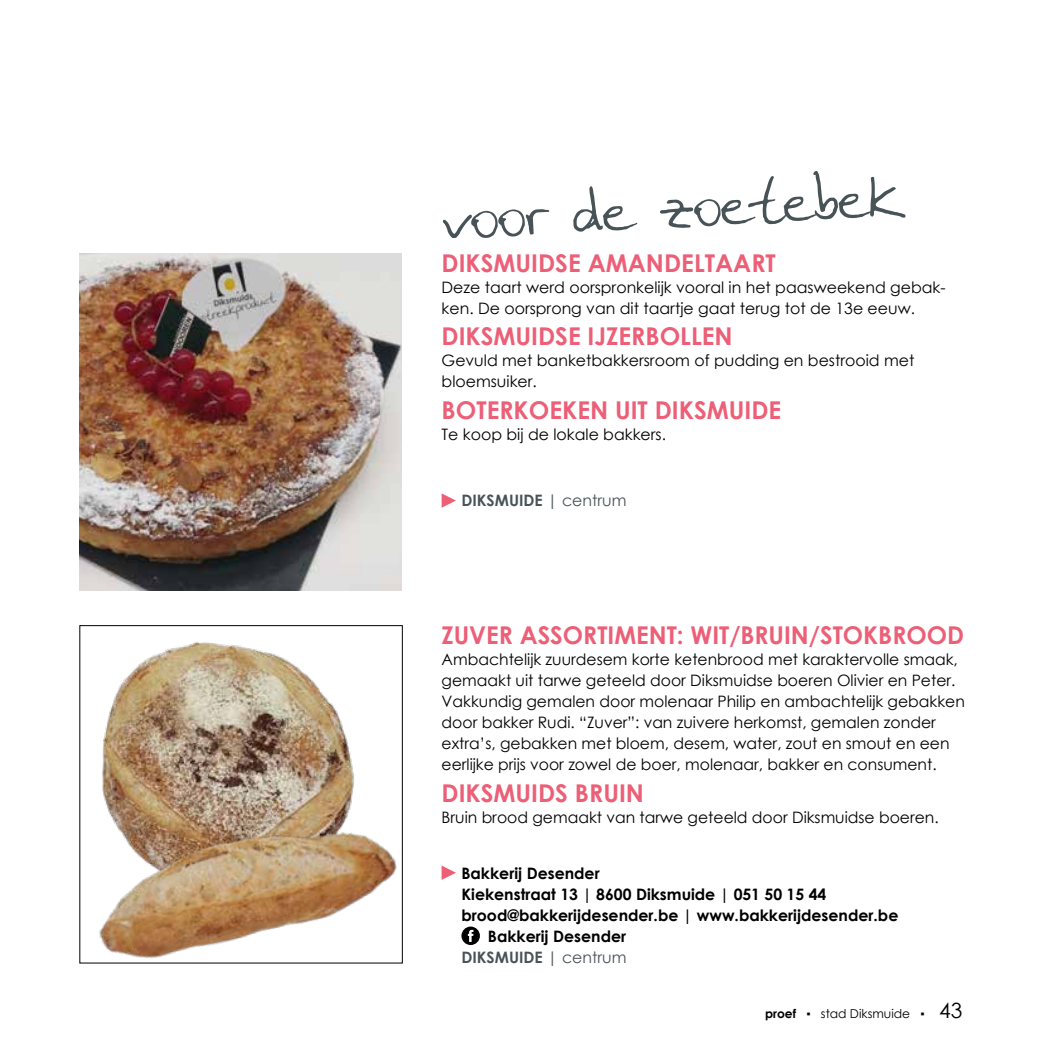
<style>
.page{position:relative;width:1042px;height:1042px;background:#fff}
.page>*{position:absolute;margin:0;border:0;box-sizing:border-box;transform-origin:0 0}
.t1{font:52.5px "Anke Hand";color:#485358}
.t2{font:700 24.5px "Century Gothic";color:#ec5f77}
.t3{font:15.75px/21px "Century Gothic";color:#000}
.t4{font:700 15.75px "Century Gothic";color:#000}
.t5{font:700 15.75px "Century Gothic";color:#485358}
.t6{font:12.25px "Century Gothic";color:#000}
.s1{font-weight:400}
.s2{font-weight:700}
.s3{font-family:"Arial"}
.s4{font-size:21px}
</style>
<div class="page">
<svg style="left:441px;top:493px;width:15px;height:15px"></svg>
<img style="left:79px;top:253px;width:323px;height:338px">
<svg style="left:441px;top:865px;width:15px;height:15px"></svg>
<img style="left:102px;top:642px;width:253px;height:154px">
<img style="left:82px;top:796px;width:321px;height:168px">
<div style="left:79px;top:625px;width:324px;height:338px;border:1px solid #000"></div>
<svg style="left:461px;top:926px;width:19px;height:19px"></svg>
<svg style="left:468px;top:930px;width:5px;height:12px"></svg>
<h1 class="t1" style="left:441px;top:190px;width:460px;rotate:-3deg">voor de zoetebek</h1>
<h2 class="t2" style="left:441px;top:244px;width:336px">DIKSMUIDSE AMANDELTAART</h2>
<p class="t3" style="left:441px;top:276px;width:505px">Deze taart werd oorspronkelijk vooral in het paasweekend gebak&shy;ken. De oorsprong van dit taartje gaat terug tot de 13e eeuw.</p>
<h2 class="t2" style="left:441px;top:318px;width:293px">DIKSMUIDSE IJZERBOLLEN</h2>
<p class="t3" style="left:441px;top:350px;width:474px">Gevuld met banketbakkersroom of pudding en bestrooid met bloemsuiker.</p>
<h2 class="t2" style="left:441px;top:391px;width:341px">BOTERKOEKEN UIT DIKSMUIDE</h2>
<p class="t3" style="left:441px;top:423px;width:226px">Te koop bij de lokale bakkers.</p>
<p class="t5" style="left:461px;top:489px;width:167px">DIKSMUIDE <span class="s1">| centrum</span></p>
<h2 class="t2" style="left:441px;top:616px;width:524px">ZUVER ASSORTIMENT: WIT/BRUIN/STOKBROOD</h2>
<p class="t3" style="left:441px;top:648px;width:525px">Ambachtelijk zuurdesem korte ketenbrood met karaktervolle smaak, gemaakt uit tarwe geteeld door Diksmuidse boeren Olivier en Peter.<br>Vakkundig gemalen door molenaar Philip en ambachtelijk gebakken door bakker Rudi. “Zuver”: van zuivere herkomst, gemalen zonder extra’s, gebakken met bloem, desem, water, zout en smout en een eerlijke prijs voor zowel de boer, molenaar, bakker en consument.</p>
<h2 class="t2" style="left:441px;top:774px;width:204px">DIKSMUIDS BRUIN</h2>
<p class="t3" style="left:441px;top:806px;width:499px">Bruin brood gemaakt van tarwe geteeld door Diksmuidse boeren.</p>
<p class="t4" style="left:461px;top:861px;width:140px">Bakkerij Desender</p>
<p class="t4" style="left:461px;top:882px;width:366px">Kiekenstraat 13 | 8600 Diksmuide | 051 50 15 44</p>
<p class="t4" style="left:461px;top:903px;width:438px">brood@bakkerijdesender.be | www.bakkerijdesender.be</p>
<p class="t4" style="left:488px;top:924px;width:140px">Bakkerij Desender</p>
<p class="t5" style="left:461px;top:945px;width:167px">DIKSMUIDE <span class="s1">| centrum</span></p>
<p class="t6" style="left:765px;top:1005px;width:199px"><span class="s2">proef</span> <span class="s3">▪</span> stad Diksmuide <span class="s3">▪</span> <span class="s4">43</span></p>
</div>
